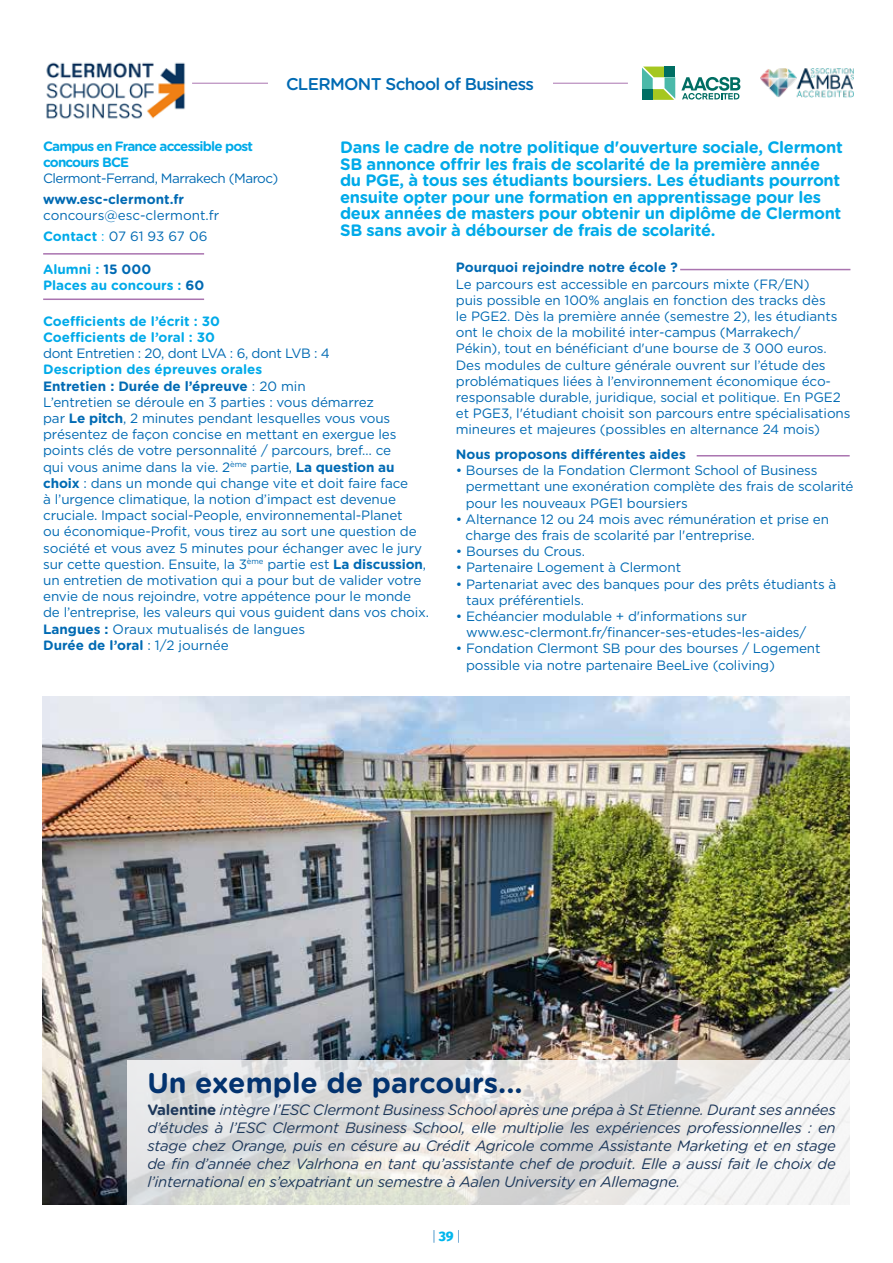
<style>
.page{position:relative;width:893px;height:1263px;background:#fff}
.page>*{position:absolute;margin:0;border:0;box-sizing:border-box;transform-origin:0 0}
.t1{font:700 28.5px "Gotham Rounded";color:#03336f}
.t2{font:500 16.95px "Gotham Rounded";letter-spacing:-.04em;color:#006ab3}
.t3{font:700 16.5px/16.5px "Gotham Rounded";letter-spacing:-.02em;color:#00aae9}
.t4{font:italic 15px/18px "Gotham Rounded";letter-spacing:-.02em;color:#1d385b;text-align:justify}
.t5{font:300 13.65px "Gotham";color:#006ab3}
.t6{font:13.5px/16.2px "Gotham";letter-spacing:-.01em;color:#006ab3}
.t7{font:13.5px/16.2px "Gotham Rounded";letter-spacing:-.01em;color:#006ab3}
.t8{font:700 13.5px/16.2px "Gotham Rounded";color:#00aae9}
.t9{font:700 13.5px "Gotham Rounded";color:#006ab3}
.t10{font:700 13.5px/16.2px "Gotham Rounded";letter-spacing:-.06em;color:#00aae9}
.t11{font:13.5px "Gotham";letter-spacing:-.03em;color:#006ab3}
.t12{font:13.5px "Gotham";letter-spacing:-.04em;color:#006ab3}
.s1{font-family:"Gotham Rounded";font-weight:700;color:#00aae9}
.s2{color:#00aae9}
.s3{color:#006ab3}
.s4{font-weight:700}
.s5{font-family:"Gotham";font-weight:400}
.s6{font-family:"Gotham Rounded"}
.s7{font-weight:700;font-style:normal}
.s8{font-family:"Fira Sans";font-weight:800;color:#00b6ed}
</style>
<div class="page">
<hr style="left:697px;top:455px;width:153px;height:1px;background:#aa74b0">
<hr style="left:680px;top:269px;width:170px;height:1px;background:#aa74b0">
<img style="left:760px;top:69px;width:93px;height:28px">
<hr style="left:43px;top:253px;width:161px;height:2px;background:#aa74b0">
<hr style="left:43px;top:298px;width:161px;height:2px;background:#aa74b0">
<svg style="left:642px;top:67px;width:33px;height:33px"></svg>
<div style="left:642px;top:89px;width:11px;height:11px;background:#006e63"></div>
<svg style="left:681px;top:77px;width:59px;height:23px"></svg>
<hr style="left:192px;top:83px;width:436px;height:1px;background:#aa74b0">
<div style="left:268px;top:76px;width:284px;height:14px;background:#fff"></div>
<img style="left:46px;top:62px;width:139px;height:57px">
<img style="left:43px;top:697px;width:806px;height:507px">
<svg style="left:127px;top:1059px;width:723px;height:146px"></svg>
<p class="t2" style="left:286px;top:72px;width:249px">CLERMONT School of Business</p>
<p class="t10" style="left:43px;top:137px;width:211px">Campus en France accessible post concours BCE</p>
<p class="t12" style="left:43px;top:170px;width:237px">Clermont-Ferrand, Marrakech (Maroc)</p>
<p class="t9" style="left:43px;top:189px;width:142px">www.esc-clermont.fr</p>
<p class="t6" style="left:43px;top:204px;width:178px;line-height:20.7px">concours@esc-clermont.fr<br><span class="s1">Contact</span> <span class="s2">:</span> 07 61 93 67 06</p>
<p class="t3" style="left:340px;top:138px;width:504px">Dans le cadre de notre politique d'ouverture sociale, Clermont SB annonce offrir les frais de scolarité de la première année du PGE, à tous ses étudiants boursiers. Les étudiants pourront ensuite opter pour une formation en apprentissage pour les deux années de masters pour obtenir un diplôme de Clermont SB sans avoir à débourser de frais de scolarité.</p>
<p class="t9" style="left:456px;top:258px;width:223px">Pourquoi rejoindre notre école ?</p>
<p class="t7" style="left:456px;top:275px;width:396px">Le parcours est accessible en parcours mixte (FR/EN)<br>puis possible en 100% anglais en fonction des tracks dès<br>le PGE2. Dès la première année (semestre 2), les étudiants ont le choix de la mobilité inter-campus (Marrakech/<br>Pékin), tout en bénéficiant d'une bourse de 3 000 euros.<br>Des modules de culture générale ouvrent sur l’étude des problématiques liées à l’environnement économique éco&shy;responsable durable, juridique, social et politique. En PGE2 et PGE3, l'étudiant choisit son parcours entre spécialisations mineures et majeures (possibles en alternance 24 mois)</p>
<p class="t8" style="left:43px;top:260px;width:163px">Alumni : <span class="s3">15 000<br></span>Places au concours : <span class="s3">60</span></p>
<p class="t8" style="left:43px;top:312px;width:178px">Coefficients de l’écrit : 30<br>Coefficients de l’oral : 30</p>
<p class="t11" style="left:43px;top:345px;width:288px">dont Entretien : 20, dont LVA : 6, dont LVB : 4</p>
<p class="t8" style="left:43px;top:361px;width:221px">Description des épreuves orales</p>
<p class="t6" style="left:43px;top:377px;width:387px"><span class="s4">Entretien : Durée de l’épreuve</span> : 20 min<br>L’entretien se déroule en 3 parties : vous démarrez<br>par <span class="s4">Le pitch</span>, 2 minutes pendant lesquelles vous vous présentez de façon concise en mettant en exergue les points clés de votre personnalité / parcours, bref… ce<br>qui vous anime dans la vie. 2<sup>ème</sup> partie, <span class="s4">La question au choix</span> : dans un monde qui change vite et doit faire face<br>à l’urgence climatique, la notion d’impact est devenue cruciale. Impact social-People, environnemental-Planet<br>ou économique-Profit, vous tirez au sort une question de société et vous avez 5 minutes pour échanger avec le jury sur cette question. Ensuite, la 3<sup>ème</sup> partie est <span class="s4">La discussion</span>, un entretien de motivation qui a pour but de valider votre envie de nous rejoindre, votre appétence pour le monde de l’entreprise, les valeurs qui vous guident dans vos choix.<br><span class="s4">Langues :</span> Oraux mutualisés de langues</p>
<p class="t9" style="left:43px;top:635px;width:187px">Durée de l’oral <span class="s5">: 1/2 journée</span></p>
<p class="t9" style="left:456px;top:444px;width:231px">Nous proposons différentes aides</p>
<p class="t6" style="left:466px;top:462px;width:389px;text-indent:-10px"><span class="s6">•</span> Bourses de la Fondation Clermont School of Business permettant une exonération complète des frais de scolarité pour les nouveaux PGE1 boursiers</p>
<p class="t6" style="left:466px;top:511px;width:365px;text-indent:-10px"><span class="s6">•</span> Alternance 12 ou 24 mois avec rémunération et prise en charge des frais de scolarité par l'entreprise.</p>
<p class="t6" style="left:456px;top:543px;width:131px"><span class="s6">•</span> Bourses du Crous.</p>
<p class="t6" style="left:456px;top:559px;width:227px"><span class="s6">•</span> Partenaire Logement à Clermont</p>
<p class="t6" style="left:466px;top:575px;width:372px;text-indent:-10px"><span class="s6">•</span> Partenariat avec des banques pour des prêts étudiants à taux préférentiels.</p>
<p class="t6" style="left:466px;top:608px;width:342px;text-indent:-10px">• Echéancier modulable + d'informations sur www.esc-clermont.fr/financer-ses-etudes-les-aides/</p>
<p class="t6" style="left:466px;top:640px;width:356px;text-indent:-10px">• Fondation Clermont SB pour des bourses / Logement possible via notre partenaire BeeLive (coliving)</p>
<h1 class="t1" style="left:147px;top:1061px;width:377px">Un exemple de parcours...</h1>
<p class="t4" style="left:147px;top:1100px;width:690px"><span class="s7">Valentine</span> intègre l’ESC Clermont Business School après une prépa à St Etienne. Durant ses années d’études à l’ESC Clermont Business School, elle multiplie les expériences professionnelles : en stage chez Orange, puis en césure au Crédit Agricole comme Assistante Marketing et en stage de fin d’année chez Valrhona en tant qu’assistante chef de produit. Elle a aussi fait le choix de l’international en s’expatriant un semestre à Aalen University en Allemagne.</p>
<p class="t5" style="left:432px;top:1227px;width:30px">| <span class="s8">39</span> |</p>
</div>
